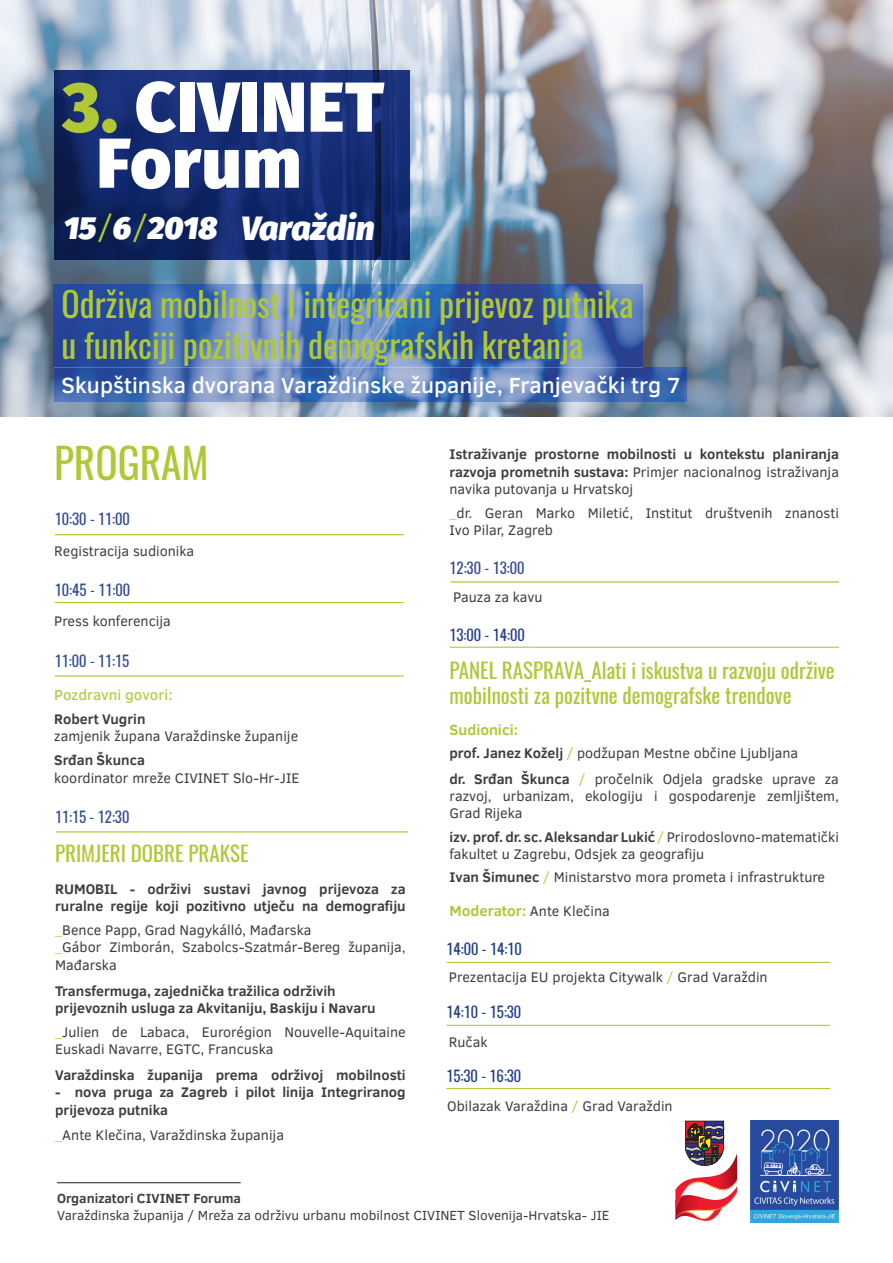
<style>
.page{position:relative;width:893px;height:1263px;background:#fff}
.page>*{position:absolute;margin:0;border:0;box-sizing:border-box;transform-origin:0 0}
.t1{font:800 70.65px "Fira Sans";letter-spacing:.01em;color:#fff}
.t2{font:41.4px "Oswald";color:#b0c836}
.t3{font:33.75px/40.5px "Oswald";color:#b0c836}
.t4{font:italic 800 33.75px "Fira Sans";color:#fff}
.t5{font:italic 900 31.8px "Fira Sans";color:#fff}
.t6{font:500 22.5px "Clear Sans";color:#fff}
.t7{font:21px/25.2px "Oswald";color:#b0c836}
.t8{font:15px "Oswald";color:#354d96}
.t9{font:15px "Oswald";color:#253f8e}
.t10{font:500 15px "Clear Sans";color:#b7cd47}
.t11{font:700 15px "Clear Sans";color:#b0c836}
.t12{font:14.25px/17.1px "Clear Sans";color:#3e3e3f}
.t13{font:700 14.25px/17.1px "Clear Sans";color:#3e3e3f}
.t14{font:13.5px/16.2px "Clear Sans";color:#3e3e3f}
.s1{color:#b0c836}
.s2{font-weight:400;color:#b0c836}
.s3{font-weight:700}
.s4{color:#b7cd47}
.s5{font-weight:400}
.s6{font-weight:700;font-size:15px;color:#b0c836}
</style>
<div class="page">
<img style="left:0;top:0;width:893px;height:416px">
<hr style="left:55px;top:534px;width:349px;height:1px;background:#b0c836">
<hr style="left:55px;top:602px;width:349px;height:1px;background:#b0c836">
<hr style="left:55px;top:675px;width:349px;height:1px;background:#b0c836">
<hr style="left:56px;top:831px;width:352px;height:1px;background:#b0c836">
<svg style="left:54px;top:70px;width:356px;height:190px;background:#142a6e"></svg>
<hr style="left:450px;top:581px;width:389px;height:1px;background:#b0c836">
<hr style="left:449px;top:647px;width:390px;height:1px;background:#b0c836">
<hr style="left:446px;top:1025px;width:384px;height:1px;background:#b0c836">
<hr style="left:446px;top:1088px;width:384px;height:1px;background:#b0c836">
<img style="left:751px;top:1120px;width:88px;height:102px">
<img style="left:675px;top:1120px;width:62px;height:101px">
<hr style="left:57px;top:1182px;width:184px;height:1px;background:#231f20">
<svg style="left:54px;top:284px;width:589px;height:83px;background:#476baf"></svg>
<svg style="left:54px;top:367px;width:632px;height:35px;background:#5a7cba"></svg>
<hr style="left:446px;top:962px;width:384px;height:1px;background:#b0c836">
<p class="t1" style="left:63px;top:44px;width:323px"><span class="s1">3.</span> CIVINET</p>
<p class="t1" style="left:97px;top:100px;width:206px">Forum</p>
<p class="t5" style="left:64px;top:198px;width:155px">15<span class="s2">/</span>6<span class="s2">/</span>2018</p>
<p class="t4" style="left:241px;top:197px;width:135px">Varaždin</p>
<p class="t3" style="left:62px;top:284px;width:573px">Održiva mobilnost i integrirani prijevoz putnika u funkciji pozitivnih demografskih kretanja</p>
<p class="t6" style="left:62px;top:370px;width:621px">Skupštinska dvorana Varaždinske županije, Franjevački trg 7</p>
<p class="t2" style="left:54px;top:434px;width:156px">PROGRAM</p>
<p class="t8" style="left:55px;top:509px;width:77px">10:30 - 11:00</p>
<p class="t12" style="left:54px;top:542px;width:141px">Registracija sudionika</p>
<p class="t8" style="left:55px;top:579px;width:77px">10:45 - 11:00</p>
<p class="t12" style="left:54px;top:612px;width:118px">Press konferencija</p>
<p class="t8" style="left:55px;top:650px;width:76px">11:00 - 11:15</p>
<p class="t10" style="left:54px;top:684px;width:120px">Pozdravni govori:</p>
<p class="t12" style="left:54px;top:710px;width:245px"><span class="s3">Robert Vugrin<br></span>zamjenik župana Varaždinske županije</p>
<p class="t12" style="left:54px;top:752px;width:247px"><span class="s3">Srđan Škunca<br></span>koordinator mreže CIVINET Slo-Hr-JIE</p>
<p class="t8" style="left:55px;top:806px;width:76px">11:15 - 12:30</p>
<p class="t7" style="left:55px;top:841px;width:195px">PRIMJERI DOBRE PRAKSE</p>
<p class="t13" style="left:55px;top:880px;width:352px">RUMOBIL - održivi sustavi javnog prijevoza za ruralne regije koji pozitivno utječu na demografiju</p>
<p class="t12" style="left:55px;top:922px;width:258px"><span class="s4">_</span>Bence Papp, Grad Nagykálló, Mađarska</p>
<p class="t12" style="left:55px;top:939px;width:352px"><span class="s4">_</span>Gábor Zimborán, Szabolcs-Szatmár-Bereg županija,<br>Mađarska</p>
<p class="t13" style="left:55px;top:981px;width:282px">Transfermuga, zajednička tražilica održivih</p>
<p class="t13" style="left:55px;top:999px;width:322px">prijevoznih usluga za Akvitaniju, Baskiju i Navaru</p>
<p class="t12" style="left:55px;top:1023px;width:352px"><span class="s4">_</span>Julien de Labaca, Eurorégion Nouvelle-Aquitaine<br>Euskadi Navarre, EGTC, Francuska</p>
<p class="t13" style="left:55px;top:1066px;width:352px">Varaždinska županija prema održivoj mobilnosti</p>
<p class="t13" style="left:55px;top:1083px;width:352px">- nova pruga za Zagreb i pilot linija Integriranog prijevoza putnika</p>
<p class="t12" style="left:55px;top:1126px;width:230px"><span class="s4">_</span>Ante Klečina, Varaždinska županija</p>
<p class="t13" style="left:449px;top:445px;width:391px;text-align:justify">Istraživanje prostorne mobilnosti u kontekstu planiranja razvoja prometnih sustava: <span class="s5">Primjer nacionalnog istraživanja navika putovanja u Hrvatskoj</span></p>
<p class="t12" style="left:449px;top:504px;width:391px"><span class="s4">_</span>dr. Geran Marko Miletić, Institut društvenih znanosti<br>Ivo Pilar, Zagreb</p>
<p class="t8" style="left:449px;top:557px;width:76px">12:30 - 13:00</p>
<p class="t12" style="left:453px;top:588px;width:91px">Pauza za kavu</p>
<p class="t9" style="left:449px;top:625px;width:77px">13:00 - 14:00</p>
<p class="t7" style="left:449px;top:658px;width:387px">PANEL RASPRAVA_Alati i iskustva u razvoju održive mobilnosti za pozitvne demografske trendove</p>
<p class="t11" style="left:449px;top:718px;width:70px">Sudionici:</p>
<p class="t12" style="left:449px;top:745px;width:350px"><span class="s3">prof. Janez Koželj</span> <span class="s4">/</span> podžupan Mestne občine Ljubljana</p>
<p class="t12" style="left:449px;top:770px;width:391px;text-align:justify"><span class="s3">dr. Srđan Škunca</span> <span class="s4">/</span> pročelnik Odjela gradske uprave za razvoj, urbanizam, ekologiju i gospodarenje zemljištem, Grad Rijeka</p>
<p class="t12" style="left:449px;top:828px;width:391px"><span class="s3">izv. prof. dr. sc. Aleksandar Lukić</span> <span class="s4">/</span> Prirodoslovno-matematički fakultet u Zagrebu, Odsjek za geografiju</p>
<p class="t12" style="left:449px;top:868px;width:377px"><span class="s3">Ivan Šimunec</span> <span class="s4">/</span> Ministarstvo mora prometa i infrastrukture</p>
<p class="t12" style="left:449px;top:902px;width:162px"><span class="s6">Moderator:</span> Ante Klečina</p>
<p class="t9" style="left:446px;top:939px;width:77px">14:00 - 14:10</p>
<p class="t12" style="left:449px;top:968px;width:320px">Prezentacija EU projekta Citywalk <span class="s4">/</span> Grad Varaždin</p>
<p class="t9" style="left:446px;top:1002px;width:76px">14:10 - 15:30</p>
<p class="t12" style="left:449px;top:1033px;width:40px">Ručak</p>
<p class="t9" style="left:446px;top:1065px;width:76px">15:30 - 16:30</p>
<p class="t12" style="left:447px;top:1097px;width:227px">Obilazak Varaždina <span class="s4">/</span> Grad Varaždin</p>
<p class="t14" style="left:57px;top:1190px;width:554px"><span class="s3">Organizatori CIVINET Foruma<br></span>Varaždinska županija / Mreža za održivu urbanu mobilnost CIVINET Slovenija-Hrvatska- JIE</p>
</div>
